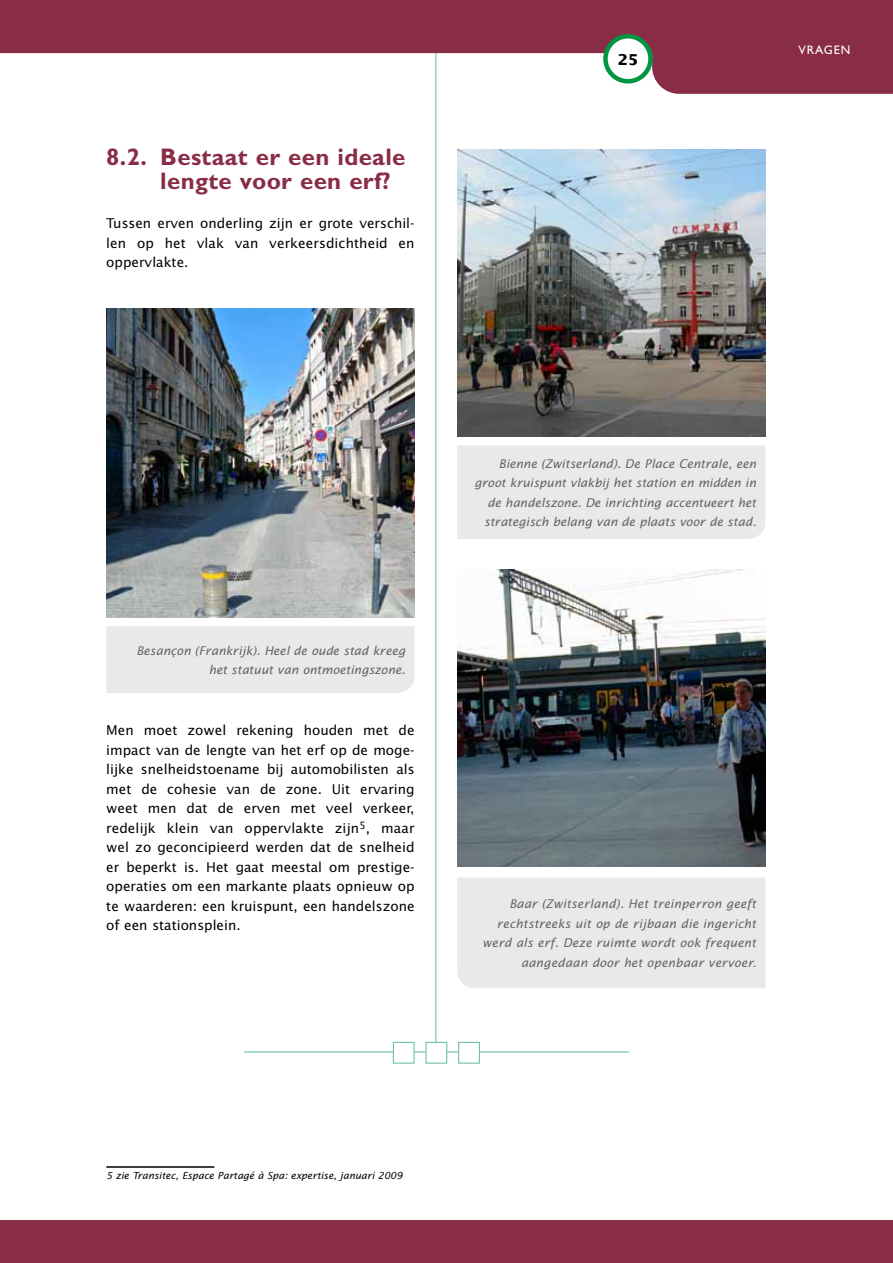
<style>
.page{position:relative;width:893px;height:1263px;background:#fff}
.page>*{position:absolute;margin:0;border:0;box-sizing:border-box;transform-origin:0 0}
.t1{font:700 24px/24px "Gill Sans Std";letter-spacing:.015em;color:#892d46}
.t2{font:700 15px "Lucida Sans Std";color:#000}
.t3{font:13.5px/19.5px "Lucida Sans Std";color:#000;text-align:justify}
.t4{font:12.3px "Gill Sans Std";letter-spacing:.065em;color:#fff}
.t5{font:italic 12px/19.5px "Lucida Sans Std";color:#646363;text-align:right}
.t6{font:italic 9.75px "Lucida Sans Std";color:#000}
</style>
<div class="page">
<hr style="left:106px;top:1166px;width:108px;height:2px;background:#000">
<hr style="left:435px;top:47px;width:1px;height:1006px;background:#66beaa">
<svg style="left:0;top:0;width:893px;height:94px;fill:#892d46"></svg>
<svg style="left:605px;top:36px;width:45px;height:45px"></svg>
<div style="left:603px;top:34px;width:50px;height:50px;border:4px solid #009641;border-radius:50%"></div>
<div style="left:0;top:1220px;width:893px;height:43px;background:#892d46"></div>
<img style="left:106px;top:308px;width:309px;height:310px">
<div style="left:106px;top:626px;width:309px;height:67px;background:#e9e9e9"></div>
<img style="left:457px;top:150px;width:308px;height:287px">
<div style="left:457px;top:445px;width:308px;height:94px;background:#e9e9e9"></div>
<img style="left:457px;top:569px;width:308px;height:298px">
<div style="left:457px;top:878px;width:308px;height:110px;background:#e9e9e9"></div>
<hr style="left:244px;top:1051px;width:385px;height:1px;background:#66beaa">
<div style="left:393px;top:1042px;width:22px;height:22px;background:#fff;border:1px solid #66beaa"></div>
<div style="left:425px;top:1042px;width:22px;height:22px;background:#fff;border:1px solid #66beaa"></div>
<div style="left:458px;top:1042px;width:22px;height:22px;background:#fff;border:1px solid #66beaa"></div>
<h1 class="t1" style="left:160px;top:145px;width:247px;text-indent:-54px">8.2. Bestaat er een ideale lengte voor een erf?</h1>
<p class="t3" style="left:106px;top:214px;width:310px">Tussen erven onderling zijn er grote verschil&shy;len op het vlak van verkeersdichtheid en oppervlakte.</p>
<p class="t2" style="left:618px;top:51px;width:22px">25</p>
<p class="t4" style="left:799px;top:43px;width:53px">VRAGEN</p>
<p class="t5" style="left:136px;top:641px;width:270px">Besançon (Frankrijk). Heel de oude stad kreeg het statuut van ontmoetingszone.</p>
<p class="t3" style="left:106px;top:721px;width:310px">Men moet zowel rekening houden met de impact van de lengte van het erf op de moge&shy;lijke snelheidstoename bij automobilisten als met de cohesie van de zone. Uit ervaring weet men dat de erven met veel verkeer, redelijk klein van oppervlakte zijn<sup>5</sup>, maar wel zo geconcipieerd werden dat de snelheid er beperkt is. Het gaat meestal om prestige&shy;operaties om een markante plaats opnieuw op te waarderen: een kruispunt, een handelszone of een stationsplein.</p>
<p class="t5" style="left:475px;top:454px;width:283px">Bienne (Zwitserland). De Place Centrale, een groot kruispunt vlakbij het station en midden in de handelszone. De inrichting accentueert het strategisch belang van de plaats voor de stad.</p>
<p class="t5" style="left:482px;top:894px;width:276px">Baar (Zwitserland). Het treinperron geeft rechtstreeks uit op de rijbaan die ingericht werd als erf. Deze ruimte wordt ook frequent aangedaan door het openbaar vervoer.</p>
<p class="t6" style="left:106px;top:1170px;width:298px">5 zie Transitec, Espace Partagé à Spa: expertise, januari 2009</p>
</div>
